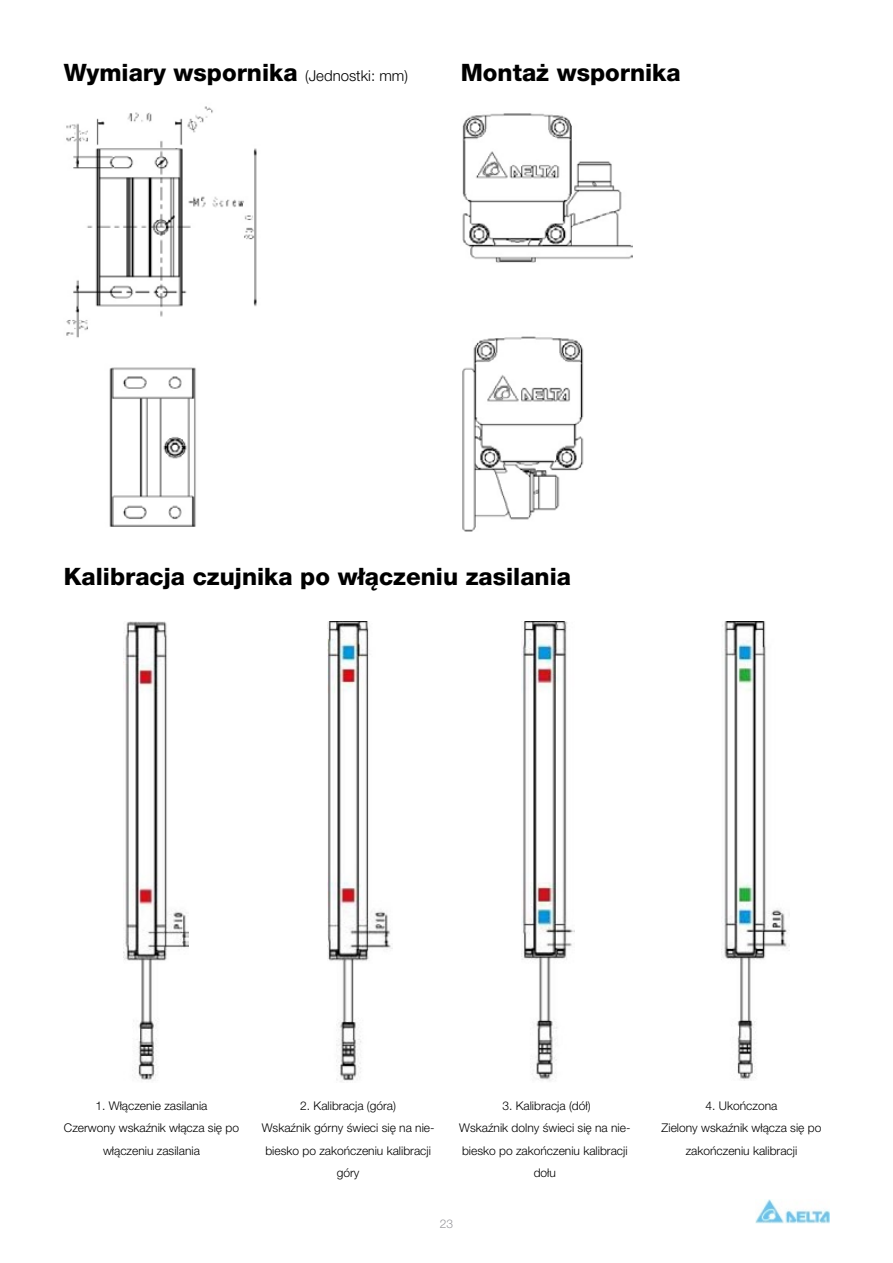
<style>
.page{position:relative;width:893px;height:1263px;background:#fff}
.page>*{position:absolute;margin:0;border:0;box-sizing:border-box;transform-origin:0 0}
.t1{font:800 24px "Helvetica Neue LT Pro";color:#000}
.t2{font:300 12px/22.5px "Helvetica Neue LT Pro";color:#000;text-align:center}
.t3{font:300 12px "Helvetica Neue LT Pro";color:#98989c}
.s1{font-weight:300;font-size:15px}
</style>
<div class="page">
<img style="left:755px;top:1199px;width:74px;height:24px">
<img style="left:66px;top:106px;width:191px;height:421px">
<img style="left:462px;top:113px;width:170px;height:418px">
<img style="left:123px;top:621px;width:65px;height:459px">
<img style="left:327px;top:621px;width:65px;height:461px">
<img style="left:521px;top:621px;width:53px;height:460px">
<img style="left:721px;top:621px;width:68px;height:460px">
<h1 class="t1" style="left:64px;top:58px;width:346px">Wymiary wspornika <span class="s1">(Jednostki: mm)</span></h1>
<h1 class="t1" style="left:461px;top:58px;width:222px">Montaż wspornika</h1>
<h1 class="t1" style="left:64px;top:562px;width:509px">Kalibracja czujnika po włączeniu zasilania</h1>
<p class="t2" style="left:64px;top:1094px;width:177px">1. Włączenie zasilania<br>Czerwony wskaźnik włącza się po włączeniu zasilania</p>
<p class="t2" style="left:262px;top:1094px;width:174px">2. Kalibracja (góra)<br>Wskaźnik górny świeci się na nie&shy;biesko po zakończeniu kalibracji góry</p>
<p class="t2" style="left:459px;top:1094px;width:173px">3. Kalibracja (dół)<br>Wskaźnik dolny świeci się na nie&shy;biesko po zakończeniu kalibracji dołu</p>
<p class="t2" style="left:662px;top:1094px;width:161px">4. Ukończona<br>Zielony wskaźnik włącza się po zakończeniu kalibracji</p>
<p class="t3" style="left:440px;top:1217px;width:15px">23</p>
</div>
